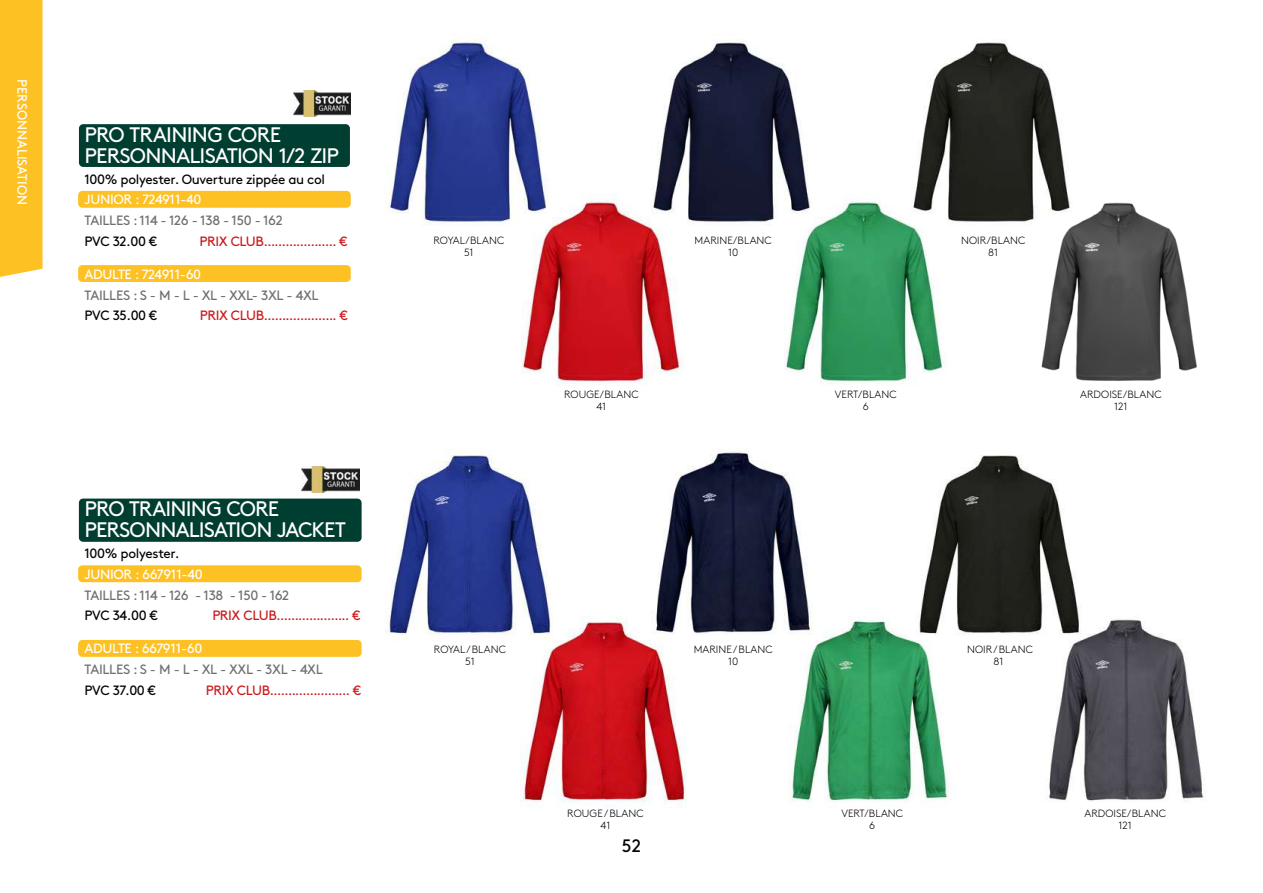
<style>
.page{position:relative;width:1263px;height:893px;background:#fff}
.page>*{position:absolute;margin:0;border:0;box-sizing:border-box;transform-origin:0 0}
.t1{font:21px/20.7px "Brown";letter-spacing:-.04em;color:#fff}
.t2{font:18px "Brown";color:#000}
.t3{font:13.5px "Brown";letter-spacing:-.03em;color:#cd1719}
.t4{font:13.5px "Brown";letter-spacing:-.025em;color:#706f6f}
.t5{font:13.5px "Brown";letter-spacing:-.025em;color:#000}
.t6{font:13.5px "Brown";letter-spacing:-.025em;color:#fff}
.t7{font:13.5px "Brown";letter-spacing:.005em;color:#fff}
.t8{font:300 10.5px/12px "Brown";letter-spacing:.005em;color:#000;text-align:center}
</style>
<div class="page">
<div style="left:79px;top:499px;width:283px;height:43px;background:#003e31;border-radius:4px"></div>
<div style="left:78px;top:640px;width:284px;height:17px;background:#fec124;border-radius:4px"></div>
<div style="left:78px;top:565px;width:284px;height:17px;background:#fec124;border-radius:4px"></div>
<div style="left:79px;top:124px;width:271px;height:43px;background:#003e31;border-radius:4px"></div>
<div style="left:78px;top:265px;width:273px;height:17px;background:#fec124;border-radius:4px"></div>
<div style="left:78px;top:191px;width:273px;height:17px;background:#fec124;border-radius:4px"></div>
<img style="left:293px;top:91px;width:58px;height:26px">
<img style="left:302px;top:466px;width:57px;height:26px">
<img style="left:520px;top:616px;width:167px;height:192px">
<img style="left:522px;top:195px;width:160px;height:190px">
<img style="left:784px;top:201px;width:162px;height:184px">
<img style="left:1041px;top:202px;width:156px;height:179px">
<img style="left:790px;top:616px;width:159px;height:189px">
<img style="left:386px;top:39px;width:166px;height:186px">
<img style="left:652px;top:41px;width:160px;height:184px">
<img style="left:912px;top:41px;width:160px;height:184px">
<img style="left:385px;top:452px;width:167px;height:195px">
<img style="left:1047px;top:619px;width:159px;height:183px">
<img style="left:651px;top:450px;width:164px;height:193px">
<img style="left:915px;top:455px;width:167px;height:180px">
<div style="left:0;top:0;width:43px;height:277px;background:#fec124"></div>
<p class="t7" style="left:33px;top:79px;width:127px;rotate:90deg">PERSONNALISATION</p>
<h1 class="t1" style="left:85px;top:123px;width:256px">PRO TRAINING CORE<br>PERSONNALISATION 1/2 ZIP</h1>
<p class="t5" style="left:85px;top:169px;width:242px">100% polyester. Ouverture zippée au col</p>
<p class="t6" style="left:85px;top:189px;width:118px">JUNIOR : 724911-40</p>
<p class="t4" style="left:85px;top:210px;width:200px">TAILLES : 114 - 126 - 138 - 150 - 162</p>
<p class="t5" style="left:85px;top:231px;width:74px">PVC 32.00 €</p>
<p class="t3" style="left:200px;top:231px;width:149px">PRIX CLUB.................... €</p>
<p class="t6" style="left:85px;top:264px;width:118px">ADULTE : 724911-60</p>
<p class="t4" style="left:85px;top:285px;width:236px">TAILLES : S - M - L - XL - XXL- 3XL - 4XL</p>
<p class="t5" style="left:85px;top:305px;width:74px">PVC 35.00 €</p>
<p class="t3" style="left:200px;top:305px;width:149px">PRIX CLUB.................... €</p>
<h1 class="t1" style="left:85px;top:497px;width:263px">PRO TRAINING CORE<br>PERSONNALISATION JACKET</h1>
<p class="t5" style="left:85px;top:543px;width:96px">100% polyester.</p>
<p class="t6" style="left:85px;top:564px;width:120px">JUNIOR : 667911-40</p>
<p class="t4" style="left:85px;top:584px;width:206px">TAILLES : 114 - 126 - 138 - 150 - 162</p>
<p class="t5" style="left:85px;top:605px;width:75px">PVC 34.00 €</p>
<p class="t3" style="left:212px;top:605px;width:149px">PRIX CLUB.................... €</p>
<p class="t6" style="left:85px;top:638px;width:119px">ADULTE : 667911-60</p>
<p class="t4" style="left:85px;top:659px;width:240px">TAILLES : S - M - L - XL - XXL - 3XL - 4XL</p>
<p class="t5" style="left:85px;top:680px;width:73px">PVC 37.00 €</p>
<p class="t3" style="left:206px;top:680px;width:157px">PRIX CLUB...................... €</p>
<p class="t8" style="left:433px;top:234px;width:72px">ROYAL/BLANC<br>51</p>
<p class="t8" style="left:695px;top:234px;width:79px">MARINE/BLANC<br>10</p>
<p class="t8" style="left:961px;top:234px;width:66px">NOIR/BLANC<br>81</p>
<p class="t8" style="left:564px;top:387px;width:76px">ROUGE/BLANC<br>41</p>
<p class="t8" style="left:835px;top:387px;width:63px">VERT/BLANC<br>6</p>
<p class="t8" style="left:1080px;top:387px;width:83px">ARDOISE/BLANC<br>121</p>
<p class="t8" style="left:434px;top:643px;width:73px">ROYAL / BLANC<br>51</p>
<p class="t8" style="left:694px;top:643px;width:80px">MARINE / BLANC<br>10</p>
<p class="t8" style="left:967px;top:643px;width:67px">NOIR / BLANC<br>81</p>
<p class="t8" style="left:567px;top:807px;width:78px">ROUGE / BLANC<br>41</p>
<p class="t8" style="left:841px;top:807px;width:63px">VERT/BLANC<br>6</p>
<p class="t8" style="left:1084px;top:807px;width:83px">ARDOISE/BLANC<br>121</p>
<h2 class="t2" style="left:622px;top:832px;width:21px">52</h2>
</div>
